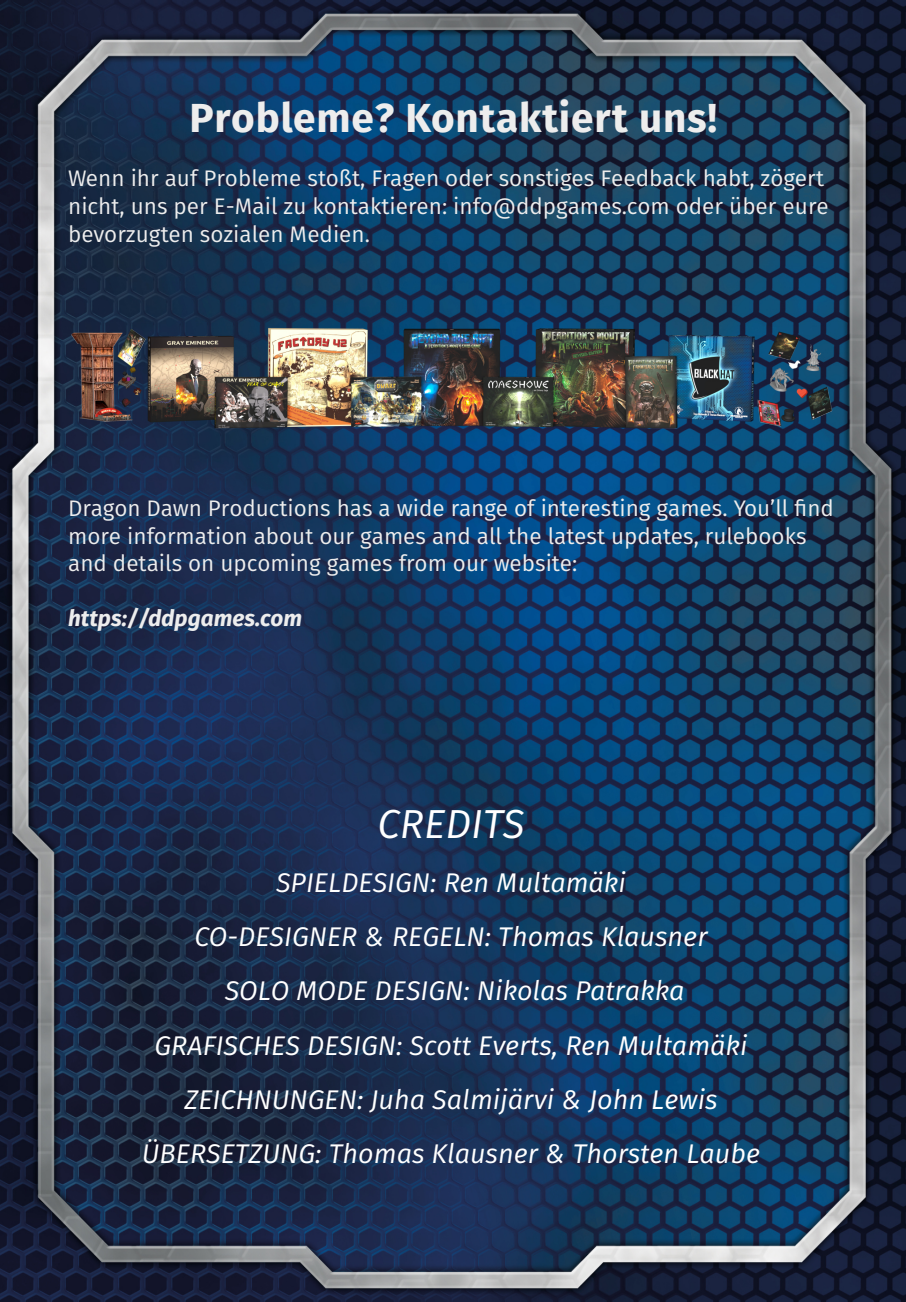
<style>
.page{position:relative;width:906px;height:1302px;background:#fff}
.page>*{position:absolute;margin:0;border:0;box-sizing:border-box;transform-origin:0 0}
.t1{font:700 40.5px "Fira Sans";letter-spacing:.02em;color:#ededed}
.t2{font:italic 40.5px "Fira Sans";color:#fff}
.t3{font:italic 27px/54px "Fira Sans";color:#fff;text-align:center}
.t4{font:22.5px/27.7px "Fira Sans";color:#ededed}
.t5{font:italic 700 22.5px "Fira Sans";color:#ededed}
</style>
<div class="page">
<img style="left:0;top:0;width:906px;height:1301px">
<img style="left:29px;top:325px;width:844px;height:105px">
<h1 class="t1" style="left:189px;top:94px;width:529px">Probleme? Kontaktiert uns!</h1>
<p class="t4" style="left:68px;top:165px;width:762px">Wenn ihr auf Probleme stoßt, Fragen oder sonstiges Feedback habt, zögert nicht, uns per E-Mail zu kontaktieren: info@ddpgames.com oder über eure bevorzugten sozialen Medien.</p>
<p class="t4" style="left:68px;top:494px;width:767px">Dragon Dawn Productions has a wide range of interesting games. You’ll find more information about our games and all the latest updates, rulebooks and details on upcoming games from our website:</p>
<p class="t5" style="left:68px;top:604px;width:235px">https://ddpgames.com</p>
<h1 class="t2" style="left:377px;top:800px;width:149px">CREDITS</h1>
<p class="t3" style="left:142px;top:856px;width:620px">SPIELDESIGN: Ren Multamäki<br>CO-DESIGNER &amp; REGELN: Thomas Klausner<br>SOLO MODE DESIGN: Nikolas Patrakka<br>GRAFISCHES DESIGN: Scott Everts, Ren Multamäki ZEICHNUNGEN: Juha Salmijärvi &amp; John Lewis ÜBERSETZUNG: Thomas Klausner &amp; Thorsten Laube</p>
</div>
